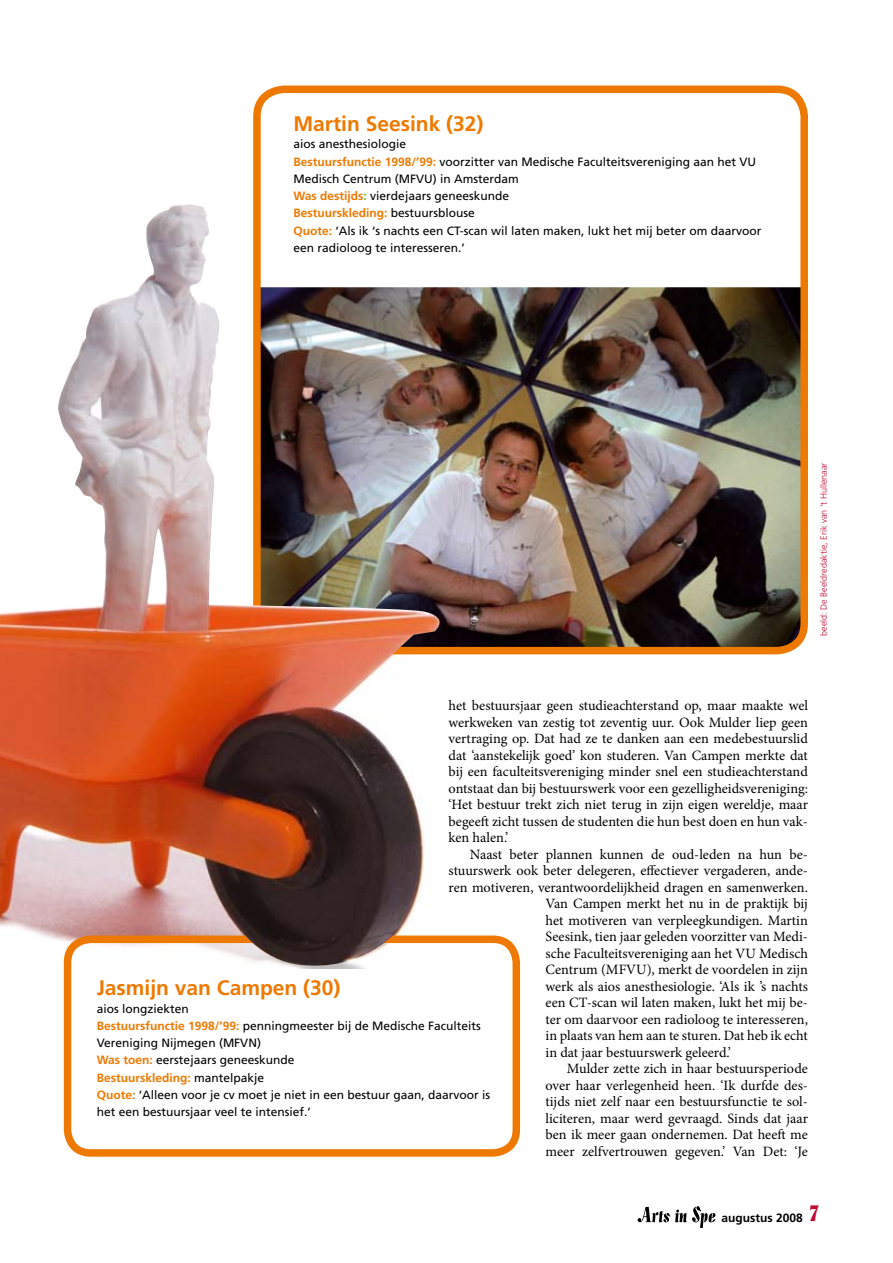
<style>
.page{position:relative;width:893px;height:1263px;background:#fff}
.page>*{position:absolute;margin:0;border:0;box-sizing:border-box;transform-origin:0 0}
.t1{font:700 21px "Frutiger";color:#ee7900}
.t2{font:14.25px/16.5px "Minion Pro";color:#000;text-align:justify}
.t3{font:12px/17.2px "Frutiger";color:#000}
.t4{font:700 12px "Frutiger";color:#000}
.t5{font:300 9px "Frutiger";color:#be0b35}
.s1{font-weight:700;color:#ee7900}
.s2{font-weight:700;color:#61b020}
.s3{font-family:"Allegro BT";font-weight:400;font-size:25.5px;color:#be0b35}
</style>
<div class="page">
<svg style="left:638px;top:1206px;width:77px;height:22px"></svg>
<img style="left:443px;top:287px;width:356px;height:358px">
<div style="left:253px;top:86px;width:555px;height:568px;border:8px solid #ee7900;border-radius:27px"></div>
<div style="left:64px;top:935px;width:456px;height:222px;border:8px solid #ee7900;border-radius:23px"></div>
<img style="left:0;top:204px;width:443px;height:769px">
<h1 class="t1" style="left:293px;top:112px;width:192px">Martin Seesink (32)</h1>
<p class="t3" style="left:293px;top:135px;width:469px">aios anesthesiologie<br><span class="s1">Bestuursfunctie 1998/’99:</span> voorzitter van Medische Faculteitsvereniging aan het VU Medisch Centrum (MFVU) in Amsterdam<br><span class="s1">Was destijds</span><span class="s2">:</span> vierdejaars geneeskunde<br><span class="s1">Bestuurskleding:</span> bestuursblouse<br><span class="s1">Quote:</span> ‘Als ik ‘s nachts een CT-scan wil laten maken, lukt het mij beter om daarvoor een radioloog te interesseren.’</p>
<p class="t5" style="left:818px;top:636px;width:174px;rotate:-90deg">beeld: De Beeldredaktie, Erik van ‘t Hullenaar</p>
<p class="t2" style="left:449px;top:697px;width:361px">het bestuursjaar geen studieachterstand op, maar maakte wel werkweken van zestig tot zeventig uur. Ook Mulder liep geen vertraging op. Dat had ze te danken aan een medebestuurslid dat ‘aanstekelijk goed’ kon studeren. Van Campen merkte dat bij een faculteitsvereniging minder snel een studieachterstand ontstaat dan bij bestuurswerk voor een gezelligheidsvereniging: ‘Het bestuur trekt zich niet terug in zijn eigen wereldje, maar begeeft zicht tussen de studenten die hun best doen en hun vak&shy;ken halen.’</p>
<p class="t2" style="left:470px;top:846px;width:340px">Naast beter plannen kunnen de oud-leden na hun be-</p>
<p class="t2" style="left:449px;top:862px;width:361px">stuurswerk ook beter delegeren, effectiever vergaderen, ande-</p>
<p class="t2" style="left:449px;top:879px;width:361px">ren motiveren, verantwoordelijkheid dragen en samenwerken.</p>
<p class="t2" style="left:546px;top:895px;width:264px">Van Campen merkt het nu in de praktijk bij</p>
<p class="t2" style="left:546px;top:912px;width:264px">het motiveren van verpleegkundigen. Martin</p>
<p class="t2" style="left:546px;top:928px;width:264px">Seesink, tien jaar geleden voorzitter van Medi-</p>
<p class="t2" style="left:546px;top:945px;width:264px">sche Faculteitsvereniging aan het VU Medisch</p>
<p class="t2" style="left:546px;top:961px;width:264px">Centrum (MFVU), merkt de voordelen in zijn</p>
<p class="t2" style="left:546px;top:978px;width:264px">werk als aios anesthesiologie. ‘Als ik ’s nachts</p>
<p class="t2" style="left:546px;top:994px;width:264px">een CT-scan wil laten maken, lukt het mij be-</p>
<p class="t2" style="left:546px;top:1011px;width:264px">ter om daarvoor een radioloog te interesseren,</p>
<p class="t2" style="left:546px;top:1027px;width:264px">in plaats van hem aan te sturen. Dat heb ik echt</p>
<p class="t2" style="left:546px;top:1044px;width:187px">in dat jaar bestuurswerk geleerd.’</p>
<p class="t2" style="left:567px;top:1060px;width:243px">Mulder zette zich in haar bestuursperiode</p>
<p class="t2" style="left:546px;top:1077px;width:264px">over haar verlegenheid heen. ‘Ik durfde des-</p>
<p class="t2" style="left:546px;top:1093px;width:264px">tijds niet zelf naar een bestuursfunctie te sol-</p>
<p class="t2" style="left:546px;top:1110px;width:264px">liciteren, maar werd gevraagd. Sinds dat jaar</p>
<p class="t2" style="left:546px;top:1126px;width:264px">ben ik meer gaan ondernemen. Dat heeft me</p>
<p class="t2" style="left:546px;top:1143px;width:264px">meer zelfvertrouwen gegeven.’ Van Det: ‘Je</p>
<h1 class="t1" style="left:97px;top:976px;width:245px">Jasmijn van Campen (30)</h1>
<p class="t3" style="left:97px;top:999px;width:395px">aios longziekten<br><span class="s1">Bestuursfunctie 1998/’99:</span> penningmeester bij de Medische Faculteits Vereniging Nijmegen (MFVN)<br><span class="s1">Was toen:</span> eerstejaars geneeskunde<br><span class="s1">Bestuurskleding:</span> mantelpakje<br><span class="s1">Quote:</span> ‘Alleen voor je cv moet je niet in een bestuur gaan, daarvoor is het een bestuursjaar veel te intensief.’</p>
<p class="t4" style="left:722px;top:1210px;width:100px">augustus 2008 <span class="s3">7</span></p>
</div>
